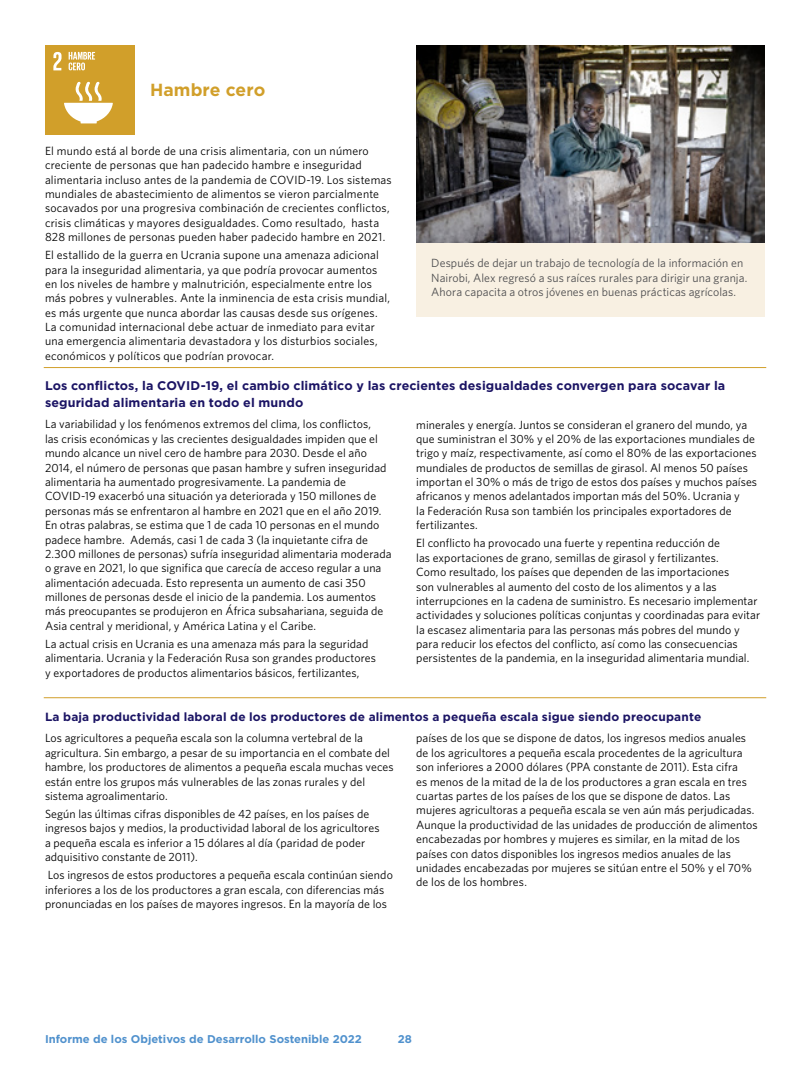
<style>
.page{position:relative;width:810px;height:1080px;background:#fff}
.page>*{position:absolute;margin:0;border:0;box-sizing:border-box;transform-origin:0 0}
.t1{font:700 17.5px "Gotham";letter-spacing:.005em;color:#d19f2a}
.t2{font:700 12.5px/16.2px "Gotham";letter-spacing:.01em;color:#1b1464}
.t3{font:11.88px/14.4px "Whitney";letter-spacing:.01em;color:#000}
.t4{font:11.88px/14.4px "Whitney";letter-spacing:.005em;color:#4d4d4f}
.t5{font:700 11.88px "Gotham";letter-spacing:.015em;color:#1b1464}
.t6{font:700 11.25px "Gotham";color:#5091cd}
</style>
<div class="page">
<div style="left:45px;top:45px;width:90px;height:90px;background:#d19f2a"></div>
<svg style="left:53px;top:52px;width:9px;height:18px"></svg>
<svg style="left:64px;top:82px;width:49px;height:41px"></svg>
<svg style="left:69px;top:52px;width:26px;height:18px"></svg>
<img style="left:416px;top:45px;width:349px;height:199px">
<div style="left:416px;top:244px;width:349px;height:73px;background:#f8f0e2"></div>
<hr style="left:44px;top:367px;width:722px;height:1px;background:#d19f2a">
<hr style="left:44px;top:697px;width:722px;height:1px;background:#d19f2a">
<h1 class="t1" style="left:150px;top:80px;width:117px">Hambre cero</h1>
<p class="t3" style="left:45px;top:143px;width:348px">El mundo está al borde de una crisis alimentaria, con un número creciente de personas que han padecido hambre e inseguridad alimentaria incluso antes de la pandemia de COVID-19. Los sistemas mundiales de abastecimiento de alimentos se vieron parcialmente socavados por una progresiva combinación de crecientes conflictos, crisis climáticas y mayores desigualdades. Como resultado, hasta 828 millones de personas pueden haber padecido hambre en 2021.</p>
<p class="t3" style="left:45px;top:248px;width:347px">El estallido de la guerra en Ucrania supone una amenaza adicional para la inseguridad alimentaria, ya que podría provocar aumentos en los niveles de hambre y malnutrición, especialmente entre los más pobres y vulnerables. Ante la inminencia de esta crisis mundial, es más urgente que nunca abordar las causas desde sus orígenes.<br>La comunidad internacional debe actuar de inmediato para evitar una emergencia alimentaria devastadora y los disturbios sociales, económicos y políticos que podrían provocar.</p>
<p class="t2" style="left:45px;top:378px;width:682px">Los conflictos, la COVID-19, el cambio climático y las crecientes desigualdades convergen para socavar la seguridad alimentaria en todo el mundo</p>
<p class="t3" style="left:45px;top:417px;width:348px">La variabilidad y los fenómenos extremos del clima, los conflictos,<br>las crisis económicas y las crecientes desigualdades impiden que el mundo alcance un nivel cero de hambre para 2030. Desde el año 2014, el número de personas que pasan hambre y sufren inseguridad alimentaria ha aumentado progresivamente. La pandemia de COVID-19 exacerbó una situación ya deteriorada y 150 millones de personas más se enfrentaron al hambre en 2021 que en el año 2019.<br>En otras palabras, se estima que 1 de cada 10 personas en el mundo padece hambre. Además, casi 1 de cada 3 (la inquietante cifra de 2.300 millones de personas) sufría inseguridad alimentaria moderada o grave en 2021, lo que significa que carecía de acceso regular a una alimentación adecuada. Esto representa un aumento de casi 350 millones de personas desde el inicio de la pandemia. Los aumentos más preocupantes se produjeron en África subsahariana, seguida de Asia central y meridional, y América Latina y el Caribe.</p>
<p class="t3" style="left:45px;top:636px;width:332px">La actual crisis en Ucrania es una amenaza más para la seguridad alimentaria. Ucrania y la Federación Rusa son grandes productores y exportadores de productos alimentarios básicos, fertilizantes,</p>
<p class="t4" style="left:431px;top:256px;width:318px">Después de dejar un trabajo de tecnología de la información en<br>Nairobi, Alex regresó a sus raíces rurales para dirigir una granja.<br>Ahora capacita a otros jóvenes en buenas prácticas agrícolas.</p>
<p class="t3" style="left:416px;top:417px;width:342px">minerales y energía. Juntos se consideran el granero del mundo, ya que suministran el 30% y el 20% de las exportaciones mundiales de trigo y maíz, respectivamente, así como el 80% de las exportaciones mundiales de productos de semillas de girasol. Al menos 50 países importan el 30% o más de trigo de estos dos países y muchos países africanos y menos adelantados importan más del 50%. Ucrania y<br>la Federación Rusa son también los principales exportadores de fertilizantes.</p>
<p class="t3" style="left:416px;top:536px;width:345px">El conflicto ha provocado una fuerte y repentina reducción de<br>las exportaciones de grano, semillas de girasol y fertilizantes.<br>Como resultado, los países que dependen de las importaciones<br>son vulnerables al aumento del costo de los alimentos y a las interrupciones en la cadena de suministro. Es necesario implementar actividades y soluciones políticas conjuntas y coordinadas para evitar la escasez alimentaria para las personas más pobres del mundo y para reducir los efectos del conflicto, así como las consecuencias persistentes de la pandemia, en la inseguridad alimentaria mundial.</p>
<p class="t5" style="left:45px;top:709px;width:658px">La baja productividad laboral de los productores de alimentos a pequeña escala sigue siendo preocupante</p>
<p class="t3" style="left:45px;top:731px;width:350px">Los agricultores a pequeña escala son la columna vertebral de la agricultura. Sin embargo, a pesar de su importancia en el combate del hambre, los productores de alimentos a pequeña escala muchas veces están entre los grupos más vulnerables de las zonas rurales y del sistema agroalimentario.</p>
<p class="t3" style="left:45px;top:806px;width:336px">Según las últimas cifras disponibles de 42 países, en los países de ingresos bajos y medios, la productividad laboral de los agricultores a pequeña escala es inferior a 15 dólares al día (paridad de poder adquisitivo constante de 2011).</p>
<p class="t3" style="left:45px;top:868px;width:349px">Los ingresos de estos productores a pequeña escala continúan siendo inferiores a los de los productores a gran escala, con diferencias más pronunciadas en los países de mayores ingresos. En la mayoría de los</p>
<p class="t3" style="left:416px;top:731px;width:343px">países de los que se dispone de datos, los ingresos medios anuales de los agricultores a pequeña escala procedentes de la agricultura son inferiores a 2000 dólares (PPA constante de 2011). Esta cifra<br>es menos de la mitad de la de los productores a gran escala en tres cuartas partes de los países de los que se dispone de datos. Las mujeres agricultoras a pequeña escala se ven aún más perjudicadas.<br>Aunque la productividad de las unidades de producción de alimentos encabezadas por hombres y mujeres es similar, en la mitad de los países con datos disponibles los ingresos medios anuales de las unidades encabezadas por mujeres se sitúan entre el 50% y el 70% de los de los hombres.</p>
<p class="t6" style="left:45px;top:1033px;width:318px">Informe de los Objetivos de Desarrollo Sostenible 2022</p>
<p class="t6" style="left:398px;top:1033px;width:16px">28</p>
</div>
